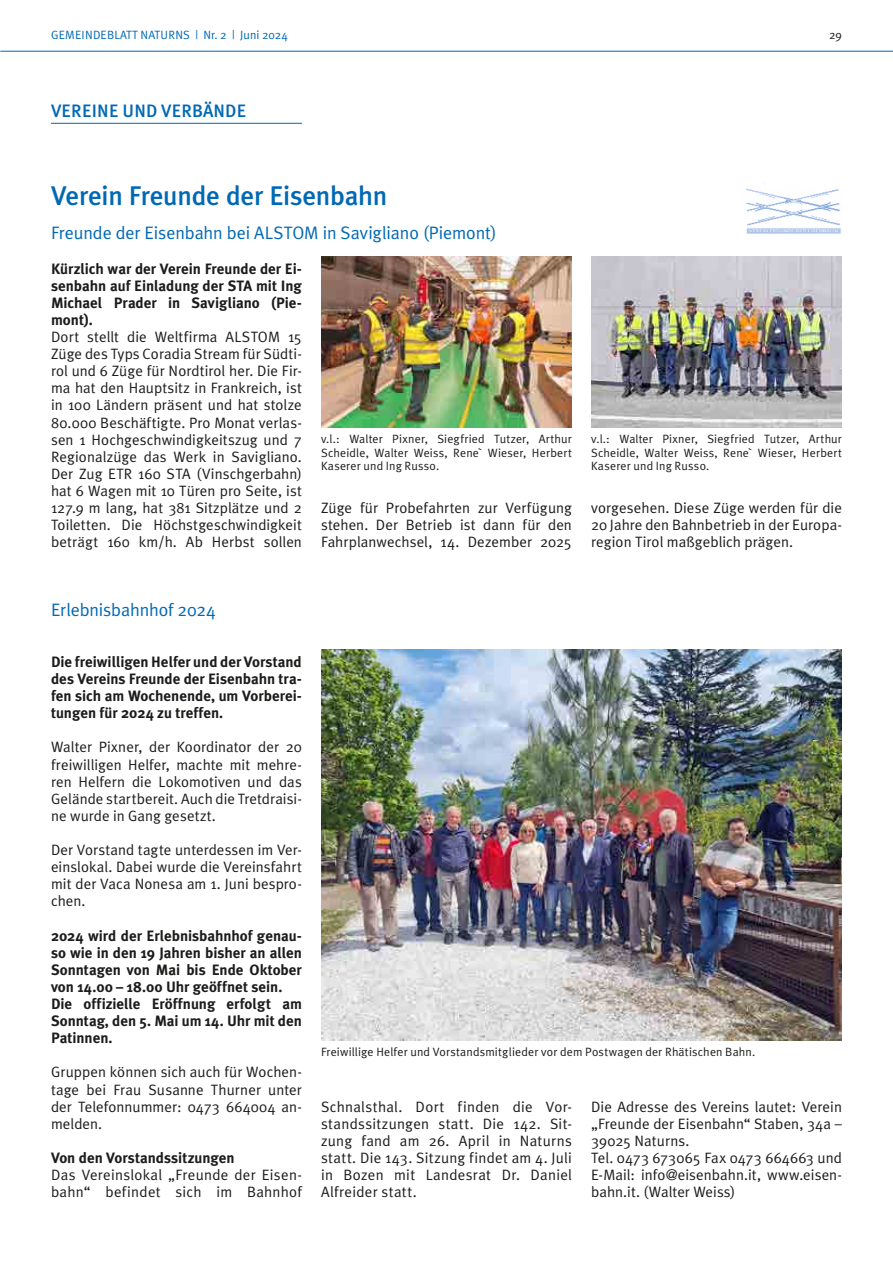
<style>
.page{position:relative;width:893px;height:1263px;background:#fff}
.page>*{position:absolute;margin:0;border:0;box-sizing:border-box;transform-origin:0 0}
.t1{font:500 27px "Meta Plus";letter-spacing:-.01em;color:#0069b4}
.t2{font:18px "Meta Plus Normal";letter-spacing:-.005em;color:#0069b4}
.t3{font:500 18px "Meta Plus";letter-spacing:.01em;color:#0069b4}
.t4{font:15px/17.1px "Meta Plus Normal";letter-spacing:.005em;color:#1c1c1b;text-align:justify}
.t5{font:700 15px/17.1px "Meta Plus";color:#1c1c1b;text-align:justify}
.t6{font:12px/13.5px "Meta Plus Normal";letter-spacing:.015em;color:#1c1c1b;text-align:justify}
.t7{font:12px "Meta Plus Normal";letter-spacing:.01em;color:#0069b4}
</style>
<div class="page">
<hr style="left:0;top:51px;width:893px;height:1px;background:#0069b4">
<hr style="left:51px;top:123px;width:251px;height:1px;background:#0069b4">
<img style="left:746px;top:188px;width:95px;height:46px">
<img style="left:321px;top:257px;width:251px;height:171px">
<img style="left:591px;top:257px;width:251px;height:171px">
<img style="left:321px;top:650px;width:521px;height:390px">
<p class="t7" style="left:51px;top:28px;width:238px">GEMEINDEBLATT NATURNS | Nr. 2 | Juni 2024</p>
<p class="t6" style="left:829px;top:28px;width:14px">29</p>
<p class="t3" style="left:51px;top:100px;width:197px">VEREINE UND VERBÄNDE</p>
<h1 class="t1" style="left:51px;top:180px;width:338px">Verein Freunde der Eisenbahn</h1>
<p class="t2" style="left:51px;top:223px;width:447px">Freunde der Eisenbahn bei ALSTOM in Savigliano (Piemont)</p>
<p class="t5" style="left:51px;top:260px;width:252px">Kürzlich war der Verein Freunde der Ei&shy;senbahn auf Einladung der STA mit Ing Michael Prader in Savigliano (Pie&shy;mont).</p>
<p class="t4" style="left:51px;top:328px;width:252px">Dort stellt die Weltfirma ALSTOM 15<br>Züge des Typs Coradia Stream für Südti&shy;rol und 6 Züge für Nordtirol her. Die Fir&shy;ma hat den Hauptsitz in Frankreich, ist in 100 Ländern präsent und hat stolze 80.000 Beschäftigte. Pro Monat verlas&shy;sen 1 Hochgeschwindigkeitszug und 7<br>Regionalzüge das Werk in Savigliano.<br>Der Zug ETR 160 STA (Vinschgerbahn) hat 6 Wagen mit 10 Türen pro Seite, ist 127.9 m lang, hat 381 Sitzplätze und 2<br>Toiletten. Die Höchstgeschwindigkeit beträgt 160 km/h. Ab Herbst sollen</p>
<p class="t6" style="left:321px;top:432px;width:252px">v.l.: Walter Pixner, Siegfried Tutzer, Arthur Scheidle, Walter Weiss, Rene` Wieser, Herbert Kaserer und Ing Russo.</p>
<p class="t6" style="left:591px;top:432px;width:252px">v.l.: Walter Pixner, Siegfried Tutzer, Arthur Scheidle, Walter Weiss, Rene` Wieser, Herbert Kaserer und Ing Russo.</p>
<p class="t4" style="left:321px;top:499px;width:252px">Züge für Probefahrten zur Verfügung stehen. Der Betrieb ist dann für den Fahrplanwechsel, 14. Dezember 2025</p>
<p class="t4" style="left:591px;top:499px;width:252px">vorgesehen. Diese Züge werden für die 20 Jahre den Bahnbetrieb in der Europa&shy;region Tirol maßgeblich prägen.</p>
<p class="t2" style="left:51px;top:599px;width:166px">Erlebnisbahnhof 2024</p>
<p class="t5" style="left:51px;top:653px;width:252px">Die freiwilligen Helfer und der Vorstand des Vereins Freunde der Eisenbahn tra&shy;fen sich am Wochenende, um Vorberei&shy;tungen für 2024 zu treffen.</p>
<p class="t4" style="left:51px;top:738px;width:252px">Walter Pixner, der Koordinator der 20 freiwilligen Helfer, machte mit mehre&shy;ren Helfern die Lokomotiven und das Gelände startbereit. Auch die Tretdraisi&shy;ne wurde in Gang gesetzt.</p>
<p class="t4" style="left:51px;top:841px;width:252px">Der Vorstand tagte unterdessen im Ver&shy;einslokal. Dabei wurde die Vereinsfahrt mit der Vaca Nonesa am 1. Juni bespro&shy;chen.</p>
<p class="t5" style="left:51px;top:927px;width:252px;text-align:left">2024 wird der Erlebnisbahnhof genau&shy;so wie in den 19 Jahren bisher an allen<br>Sonntagen von Mai bis Ende Oktober von 14.00 – 18.00 Uhr geöffnet sein.<br>Die offizielle Eröffnung erfolgt am<br>Sonntag, den 5. Mai um 14. Uhr mit den<br>Patinnen.</p>
<p class="t4" style="left:51px;top:1063px;width:252px">Gruppen können sich auch für Wochen&shy;tage bei Frau Susanne Thurner unter der Telefonnummer: 0473 664004 an&shy;melden.</p>
<p class="t5" style="left:51px;top:1149px;width:185px">Von den Vorstandssitzungen</p>
<p class="t4" style="left:51px;top:1166px;width:252px">Das Vereinslokal „Freunde der Eisen&shy;bahn“ befindet sich im Bahnhof</p>
<p class="t6" style="left:321px;top:1045px;width:436px">Freiwillige Helfer und Vorstandsmitglieder vor dem Postwagen der Rhätischen Bahn.</p>
<p class="t4" style="left:321px;top:1098px;width:252px">Schnalsthal. Dort finden die Vor&shy;standssitzungen statt. Die 142. Sit&shy;zung fand am 26. April in Naturns statt. Die 143. Sitzung findet am 4. Juli in Bozen mit Landesrat Dr. Daniel Alfreider statt.</p>
<p class="t4" style="left:591px;top:1098px;width:252px;text-align:left">Die Adresse des Vereins lautet: Verein „Freunde der Eisenbahn“ Staben, 34a –<br>39025 Naturns.<br>Tel. 0473 673065 Fax 0473 664663 und<br>E-Mail: info@eisenbahn.it, www.eisen&shy;bahn.it. (Walter Weiss)</p>
</div>
